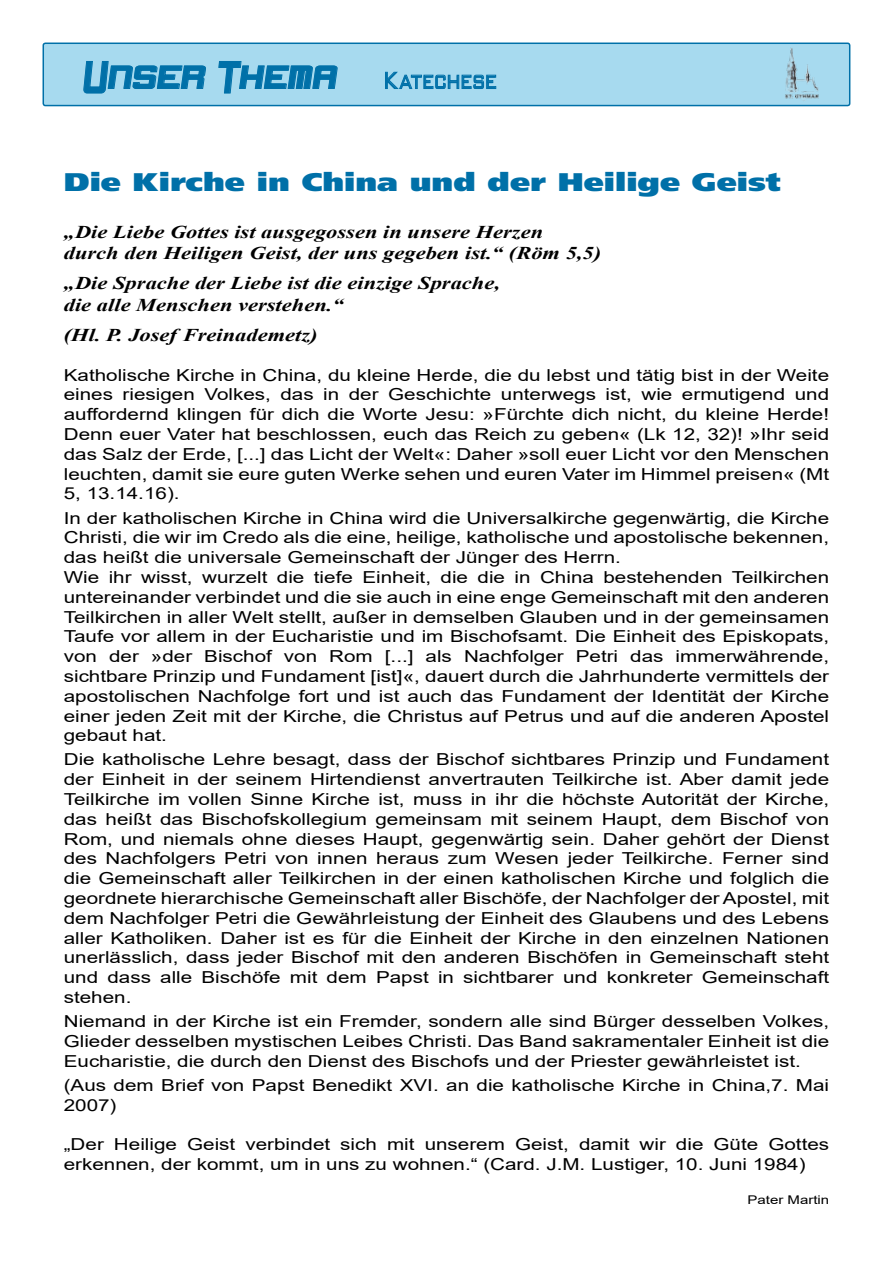
<style>
.page{position:relative;width:893px;height:1263px;background:#fff}
.page>*{position:absolute;margin:0;border:0;box-sizing:border-box;transform-origin:0 0}
.t1{font:45px "Never Say Die";letter-spacing:.07em;color:#0070a8;scale:.67 1}
.t2{font:25.5px "Frutiger LT 95 Ult Blk";color:#0070a8;scale:1.25 1}
.t3{font:italic 700 18px/21.6px "Times New Roman";color:#000;scale:1.25 1}
.t4{font:16.5px/19.8px "Arial";color:#000;text-align:justify;scale:1.25 1}
.t5{font:12px "Arial";color:#000;scale:1.25 1}
.s1{font-family:"Bank Gothic BT";font-weight:300;font-size:31.5px}
</style>
<div class="page">
<div style="left:43px;top:43px;width:807px;height:63px;background:#a7daef;border-radius:2px"></div>
<div style="left:43px;top:43px;width:807px;height:63px;border:2px solid #0070a8;border-radius:2px"></div>
<svg style="left:385px;top:72px;width:111px;height:17px"></svg>
<svg style="left:83px;top:61px;width:123px;height:33px"></svg>
<svg style="left:218px;top:61px;width:120px;height:33px"></svg>
<img style="left:785px;top:48px;width:34px;height:53px">
<h1 class="t1" style="left:85px;top:49px;width:616px">Unser Thema <span class="s1">Katechese</span></h1>
<h2 class="t2" style="left:64px;top:166px;width:575px">Die Kirche in China und der Heilige Geist</h2>
<p class="t3" style="left:64px;top:220px;width:432px">„Die Liebe Gottes ist ausgegossen in unsere Herzen durch den Heiligen Geist, der uns gegeben ist.“ (Röm 5,5)</p>
<p class="t3" style="left:64px;top:272px;width:350px">„Die Sprache der Liebe ist die einzige Sprache, die alle Menschen verstehen.“</p>
<p class="t3" style="left:64px;top:324px;width:205px">(Hl. P. Josef Freinademetz)</p>
<p class="t4" style="left:64px;top:365px;width:614px">Katholische Kirche in China, du kleine Herde, die du lebst und tätig bist in der Weite eines riesigen Volkes, das in der Geschichte unterwegs ist, wie ermutigend und auffordernd klingen für dich die Worte Jesu: »Fürchte dich nicht, du kleine Herde!<br>Denn euer Vater hat beschlossen, euch das Reich zu geben« (Lk 12, 32)! »Ihr seid das Salz der Erde, [...] das Licht der Welt«: Daher »soll euer Licht vor den Menschen leuchten, damit sie eure guten Werke sehen und euren Vater im Himmel preisen« (Mt 5, 13.14.16).</p>
<p class="t4" style="left:64px;top:508px;width:614px;text-align:left">In der katholischen Kirche in China wird die Universalkirche gegenwärtig, die Kirche Christi, die wir im Credo als die eine, heilige, katholische und apostolische bekennen, das heißt die universale Gemeinschaft der Jünger des Herrn.<br>Wie ihr wisst, wurzelt die tiefe Einheit, die die in China bestehenden Teilkirchen untereinander verbindet und die sie auch in eine enge Gemeinschaft mit den anderen Teilkirchen in aller Welt stellt, außer in demselben Glauben und in der gemeinsamen Taufe vor allem in der Eucharistie und im Bischofsamt. Die Einheit des Episkopats, von der »der Bischof von Rom [...] als Nachfolger Petri das immerwährende, sichtbare Prinzip und Fundament [ist]«, dauert durch die Jahrhunderte vermittels der apostolischen Nachfolge fort und ist auch das Fundament der Identität der Kirche einer jeden Zeit mit der Kirche, die Christus auf Petrus und auf die anderen Apostel gebaut hat.</p>
<p class="t4" style="left:64px;top:750px;width:614px">Die katholische Lehre besagt, dass der Bischof sichtbares Prinzip und Fundament der Einheit in der seinem Hirtendienst anvertrauten Teilkirche ist. Aber damit jede Teilkirche im vollen Sinne Kirche ist, muss in ihr die höchste Autorität der Kirche, das heißt das Bischofskollegium gemeinsam mit seinem Haupt, dem Bischof von Rom, und niemals ohne dieses Haupt, gegenwärtig sein. Daher gehört der Dienst des Nachfolgers Petri von innen heraus zum Wesen jeder Teilkirche. Ferner sind die Gemeinschaft aller Teilkirchen in der einen katholischen Kirche und folglich die geordnete hierarchische Gemeinschaft aller Bischöfe, der Nachfolger der Apostel, mit dem Nachfolger Petri die Gewährleistung der Einheit des Glaubens und des Lebens aller Katholiken. Daher ist es für die Einheit der Kirche in den einzelnen Nationen unerlässlich, dass jeder Bischof mit den anderen Bischöfen in Gemeinschaft steht und dass alle Bischöfe mit dem Papst in sichtbarer und konkreter Gemeinschaft stehen.</p>
<p class="t4" style="left:64px;top:1011px;width:614px">Niemand in der Kirche ist ein Fremder, sondern alle sind Bürger desselben Volkes, Glieder desselben mystischen Leibes Christi. Das Band sakramentaler Einheit ist die Eucharistie, die durch den Dienst des Bischofs und der Priester gewährleistet ist.</p>
<p class="t4" style="left:64px;top:1075px;width:614px">(Aus dem Brief von Papst Benedikt XVI. an die katholische Kirche in China,7. Mai<br>2007)</p>
<p class="t4" style="left:64px;top:1134px;width:614px">„Der Heilige Geist verbindet sich mit unserem Geist, damit wir die Güte Gottes erkennen, der kommt, um in uns zu wohnen.“ (Card. J.M. Lustiger, 10. Juni 1984)</p>
<p class="t5" style="left:747px;top:1192px;width:67px">Pater Martin</p>
</div>
